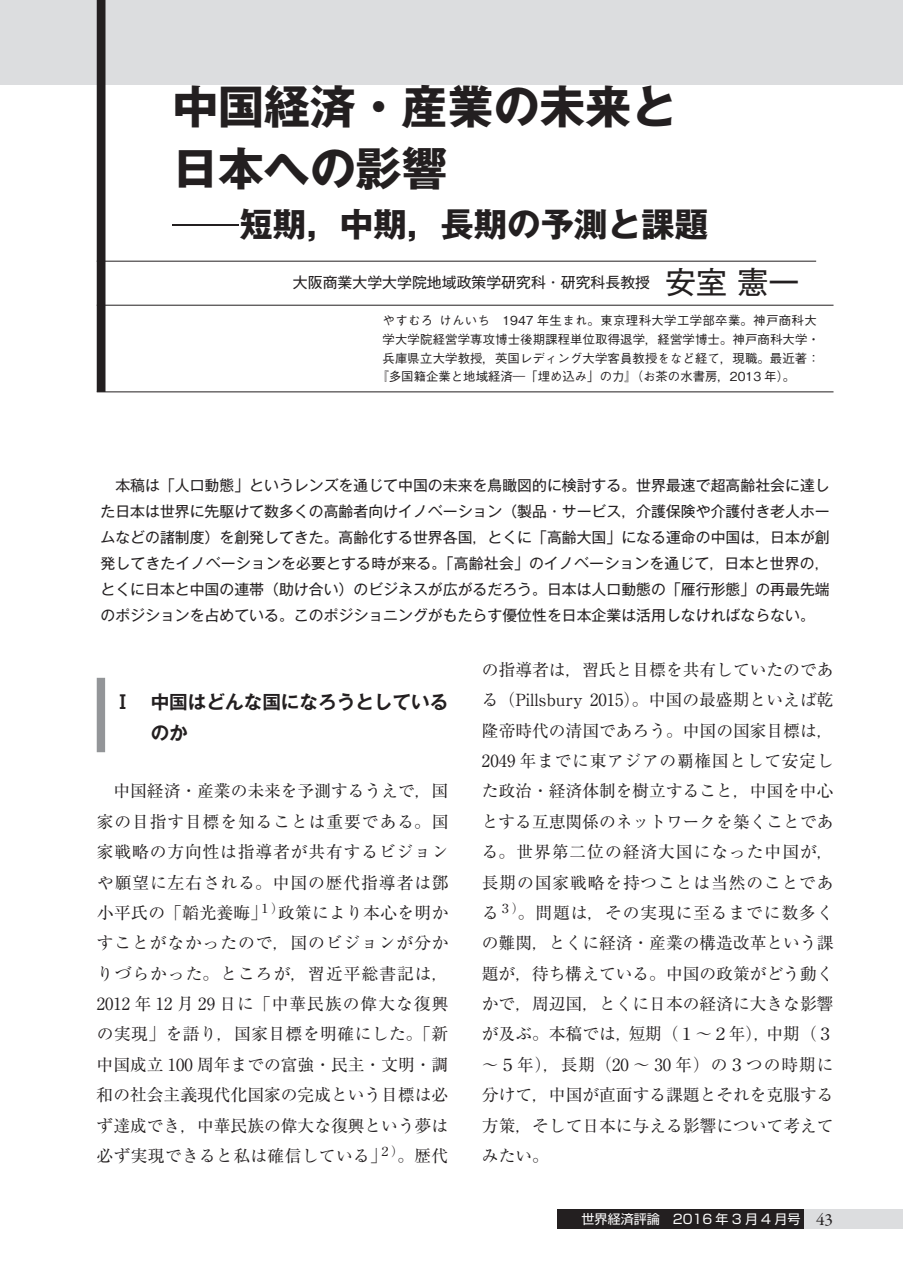
<style>
.page{position:relative;width:903px;height:1275px;background:#fff}
.page>*{position:absolute;margin:0;border:0;box-sizing:border-box;transform-origin:0 0}
.t1{font:700 45.85px/61.9px "Gothic MB101 Pro";color:#231f20}
.t2{font:700 33.43px "Gothic MB101 Pro";color:#231f20}
.t3{font:700 18.55px/30.4px "Gothic MB101 Pro De";color:#231f20}
.t4{font:16.8px/30.4px "Ryumin Pro";color:#231f20;text-align:justify}
.t5{font:14.88px/26.1px "Gothic MB101 Pro";color:#231f20;text-align:justify}
.t6{font:12.95px "Shin Go Pro";color:#fff}
.t7{font:500 12.42px "Gothic BBB Pro";letter-spacing:.01em;color:#231f20}
.t8{font:500 12.42px "Gothic BBB Pro";letter-spacing:.03em;color:#231f20}
.s1{font-weight:300}
.s2{font-size:30.97px}
.s3{font-family:"Garamond Premr Pro";font-size:17.32px;color:#231f20}
</style>
<div class="page">
<div style="left:0;top:0;width:903px;height:84px;background:#dcdddf"></div>
<div style="left:557px;top:1209px;width:247px;height:20px;background:#231f20"></div>
<div style="left:804px;top:1209px;width:99px;height:20px;background:#dcdddf"></div>
<hr style="left:97px;top:261px;width:719px;height:1px;background:#231f20">
<hr style="left:97px;top:305px;width:736px;height:1px;background:#231f20">
<hr style="left:97px;top:392px;width:736px;height:1px;background:#231f20">
<div style="left:97px;top:0;width:8px;height:392px;background:#231f20"></div>
<div style="left:97px;top:678px;width:8px;height:74px;background:#939598"></div>
<h1 class="t1" style="left:172px;top:70px;width:506px">中国経済・産業の未来と日本への影響</h1>
<h2 class="t2" style="left:172px;top:197px;width:537px"><span class="s1">―</span>短期，中期，長期の予測と課題</h2>
<p class="t5" style="left:293px;top:267px;width:508px">大阪商業大学大学院地域政策学研究科・研究科長教授　<span class="s2">安室 憲一</span></p>
<p class="t8" style="left:383px;top:311px;width:436px">やすむろ けんいち　1947 年生まれ。東京理科大学工学部卒業。神戸商科大</p>
<p class="t7" style="left:383px;top:329px;width:439px">学大学院経営学専攻博士後期課程単位取得退学，経営学博士。神戸商科大学・</p>
<p class="t7" style="left:383px;top:348px;width:439px">兵庫県立大学教授，英国レディング大学客員教授をなど経て，現職。最近著：</p>
<p class="t7" style="left:376px;top:366px;width:420px">『多国籍企業と地域経済―「埋め込み」の力』（お茶の水書房，2013 年）。</p>
<p class="t5" style="left:100px;top:470px;width:731px;text-indent:15px">本稿は「人口動態」というレンズを通じて中国の未来を鳥瞰図的に検討する。世界最速で超高齢社会に達した日本は世界に先駆けて数多くの高齢者向けイノベーション（製品・サービス，介護保険や介護付き老人ホームなどの諸制度）を創発してきた。高齢化する世界各国，とくに「高齢大国」になる運命の中国は，日本が創発してきたイノベーションを必要とする時が来る。「高齢社会」のイノベーションを通じて，日本と世界の，とくに日本と中国の連帯（助け合い）のビジネスが広がるだろう。日本は人口動態の「雁行形態」の再最先端のポジションを占めている。このポジショニングがもたらす優位性を日本企業は活用しなければならない。</p>
<p class="t3" style="left:151px;top:685px;width:299px;text-indent:-37px">Ⅰ　中国はどんな国になろうとしているのか</p>
<p class="t4" style="left:97px;top:775px;width:354px;text-indent:17px">中国経済・産業の未来を予測するうえで，国家の目指す目標を知ることは重要である。国家戦略の方向性は指導者が共有するビジョンや願望に左右される。中国の歴代指導者は鄧小平氏の「韜光養晦」<sup>１）</sup>政策により本心を明かすことがなかったので，国のビジョンが分かりづらかった。ところが，習近平総書記は，2012 年 12 月 29 日に「中華民族の偉大な復興の実現」を語り，国家目標を明確にした。「新中国成立 100 周年までの富強・民主・文明・調和の社会主義現代化国家の完成という目標は必ず達成でき，中華民族の偉大な復興という夢は必ず実現できると私は確信している」<sup>２）</sup>。歴代</p>
<p class="t4" style="left:482px;top:653px;width:353px">の指導者は，習氏と目標を共有していたのである（Pillsbury 2015）。中国の最盛期といえば乾隆帝時代の清国であろう。中国の国家目標は，2049 年までに東アジアの覇権国として安定した政治・経済体制を樹立すること，中国を中心とする互恵関係のネットワークを築くことである。世界第二位の経済大国になった中国が，長期の国家戦略を持つことは当然のことである<sup>３）</sup>。問題は，その実現に至るまでに数多くの難関，とくに経済・産業の構造改革という課題が，待ち構えている。中国の政策がどう動くかで，周辺国，とくに日本の経済に大きな影響が及ぶ。本稿では，短期（１～２年），中期（３～５年），長期（20 ～ 30 年）の３つの時期に分けて，中国が直面する課題とそれを克服する方策，そして日本に与える影響について考えてみたい。</p>
<p class="t6" style="left:582px;top:1208px;width:253px">世界経済評論　2016 年 3 月 4 月号 <span class="s3">43</span></p>
</div>
